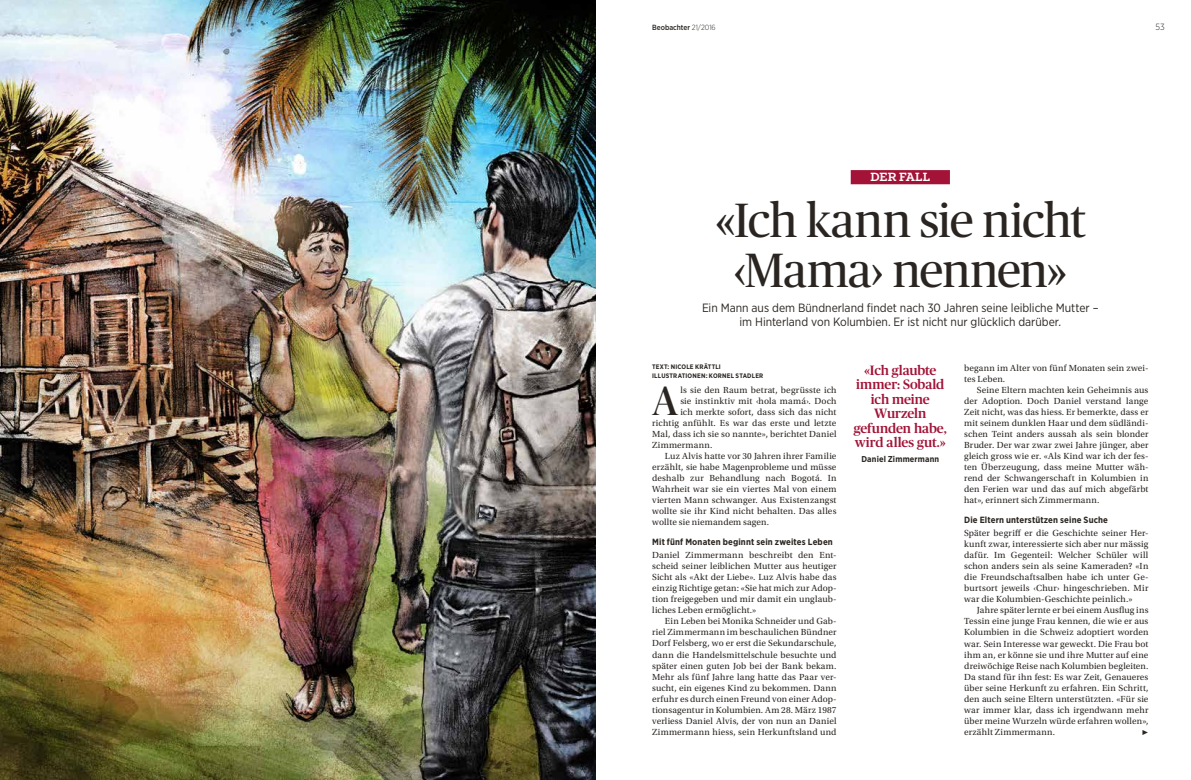
<style>
.page{position:relative;width:1191px;height:780px;background:#fff}
.page>*{position:absolute;margin:0;border:0;box-sizing:border-box;transform-origin:0 0}
.t1{font:48px/50px "Publico Headline";letter-spacing:-.02em;color:#2a2521;text-align:center}
.t2{font:41px "Publico Banner";color:#2a2521}
.t3{font:500 13.5px/14.5px "Publico Headline";letter-spacing:-.01em;color:#a21337;text-align:center}
.t4{font:12px/14px "Gotham Narrow";letter-spacing:-.005em;color:#2a2521;text-align:center}
.t5{font:600 12px "Fakt Slab Pro";color:#fff}
.t6{font:9.3px/11px "Utopia Std";letter-spacing:.015em;color:#2a2521;text-align:justify}
.t7{font:700 9px "Gotham Narrow";letter-spacing:.015em;color:#2a2521}
.t8{font:300 9px "Gotham Narrow";color:#2a2521}
.t9{font:700 8.5px "Gotham Narrow";letter-spacing:.02em;color:#2a2521}
.t10{font:500 7.5px "Gotham Narrow";color:#2a2521}
.t11{font:700 6.5px/9px "Gotham Narrow";letter-spacing:.03em;color:#2a2521}
.s1{font-weight:300}
</style>
<div class="page">
<div style="left:850px;top:170px;width:100px;height:14px;background:#a21337"></div>
<img style="left:0;top:0;width:595px;height:780px">
<p class="t10" style="left:652px;top:23px;width:65px">Beobachter <span class="s1">21/2016</span></p>
<p class="t8" style="left:1155px;top:21px;width:11px">53</p>
<p class="t5" style="left:870px;top:169px;width:61px">DER FALL</p>
<h1 class="t1" style="left:715px;top:193px;width:372px">«Ich kann sie nicht ‹Mama› nennen»</h1>
<p class="t4" style="left:702px;top:301px;width:398px">Ein Mann aus dem Bündnerland findet nach 30 Jahren seine leibliche Mutter – im Hinterland von Kolumbien. Er ist nicht nur glücklich darüber.</p>
<p class="t11" style="left:652px;top:362px;width:113px">TEXT: NICOLE KRÄTTLI<br>ILLUSTRATIONEN: KORNEL STADLER</p>
<h2 class="t2" style="left:652px;top:373px;width:27px">A</h2>
<p class="t6" style="left:680px;top:385px;width:158px">ls sie den Raum betrat, begrüsste ich</p>
<h3 class="t3" style="left:853px;top:362px;width:95px">«Ich glaubte immer: Sobald ich meine<br>Wurzeln gefunden habe, wird alles gut.»</h3>
<p class="t9" style="left:861px;top:453px;width:79px">Daniel Zimmermann</p>
<p class="t6" style="left:964px;top:363px;width:186px">begann im Alter von fünf Monaten sein zwei&shy;tes Leben.</p>
<p class="t6" style="left:964px;top:385px;width:186px;text-indent:13px">Seine Eltern machten kein Geheimnis aus der Adoption. Doch Daniel verstand lange Zeit nicht, was das hiess. Er bemerkte, dass er mit seinem dunklen Haar und dem südländi&shy;schen Teint anders aussah als sein blonder Bruder. Der war zwar zwei Jahre jünger, aber gleich gross wie er. «Als Kind war ich der fes&shy;ten Überzeugung, dass meine Mutter wäh&shy;rend der Schwangerschaft in Kolumbien in den Ferien war und das auf mich abgefärbt hat», erinnert sich Zimmermann.</p>
<p class="t7" style="left:964px;top:514px;width:145px">Die Eltern unterstützen seine Suche</p>
<p class="t6" style="left:964px;top:528px;width:186px">Später begriff er die Geschichte seiner Her&shy;kunft zwar, interessierte sich aber nur mässig dafür. Im Gegenteil: Welcher Schüler will schon anders sein als seine Kameraden? «In die Freundschaftsalben habe ich unter Ge&shy;burtsort jeweils ‹Chur› hingeschrieben. Mir war die Kolumbien-Geschichte peinlich.»</p>
<p class="t6" style="left:964px;top:605px;width:186px;text-indent:13px">Jahre später lernte er bei einem Ausflug ins Tessin eine junge Frau kennen, die wie er aus Kolumbien in die Schweiz adoptiert worden war. Sein Interesse war geweckt. Die Frau bot ihm an, er könne sie und ihre Mutter auf eine dreiwöchige Reise nach Kolumbien begleiten.<br>Da stand für ihn fest: Es war Zeit, Genaueres über seine Herkunft zu erfahren. Ein Schritt, den auch seine Eltern unterstützten. «Für sie war immer klar, dass ich irgendwann mehr über meine Wurzeln würde erfahren wollen», erzählt Zimmermann.</p>
<p class="t6" style="left:680px;top:396px;width:158px">sie instinktiv mit ‹hola mamá›. Doch</p>
<p class="t6" style="left:680px;top:407px;width:158px">ich merkte sofort, dass sich das nicht</p>
<p class="t6" style="left:652px;top:418px;width:186px">richtig anfühlt. Es war das erste und letzte</p>
<p class="t6" style="left:652px;top:429px;width:186px">Mal, dass ich sie so nannte», berichtet Daniel</p>
<p class="t6" style="left:652px;top:440px;width:62px">Zimmermann.</p>
<p class="t6" style="left:665px;top:451px;width:173px">Luz Alvis hatte vor 30 Jahren ihrer Familie</p>
<p class="t6" style="left:652px;top:462px;width:186px">erzählt, sie habe Magenprobleme und müsse</p>
<p class="t6" style="left:652px;top:473px;width:186px">deshalb zur Behandlung nach Bogotá. In</p>
<p class="t6" style="left:652px;top:484px;width:186px">Wahrheit war sie ein viertes Mal von einem</p>
<p class="t6" style="left:652px;top:495px;width:186px">vierten Mann schwanger. Aus Existenzangst</p>
<p class="t6" style="left:652px;top:506px;width:186px">wollte sie ihr Kind nicht behalten. Das alles</p>
<p class="t6" style="left:652px;top:517px;width:118px">wollte sie niemandem sagen.</p>
<p class="t7" style="left:652px;top:536px;width:182px">Mit fünf Monaten beginnt sein zweites Leben</p>
<p class="t6" style="left:652px;top:550px;width:186px">Daniel Zimmermann beschreibt den Ent&shy;scheid seiner leiblichen Mutter aus heutiger Sicht als «Akt der Liebe». Luz Alvis habe das einzig Richtige getan: «Sie hat mich zur Adop&shy;tion freigegeben und mir damit ein unglaub&shy;liches Leben ermöglicht.»</p>
<p class="t6" style="left:652px;top:616px;width:186px;text-indent:13px">Ein Leben bei Monika Schneider und Gab&shy;riel Zimmermann im beschaulichen Bündner Dorf Felsberg, wo er erst die Sekundarschule, dann die Handelsmittelschule besuchte und später einen guten Job bei der Bank bekam.<br>Mehr als fünf Jahre lang hatte das Paar ver&shy;sucht, ein eigenes Kind zu bekommen. Dann erfuhr es durch einen Freund von einer Adop&shy;tionsagentur in Kolumbien. Am 28. März 1987 verliess Daniel Alvis, der von nun an Daniel Zimmermann hiess, sein Herkunftsland und</p>
<p class="t6" style="left:1141px;top:726px;width:8px">▶</p>
</div>
